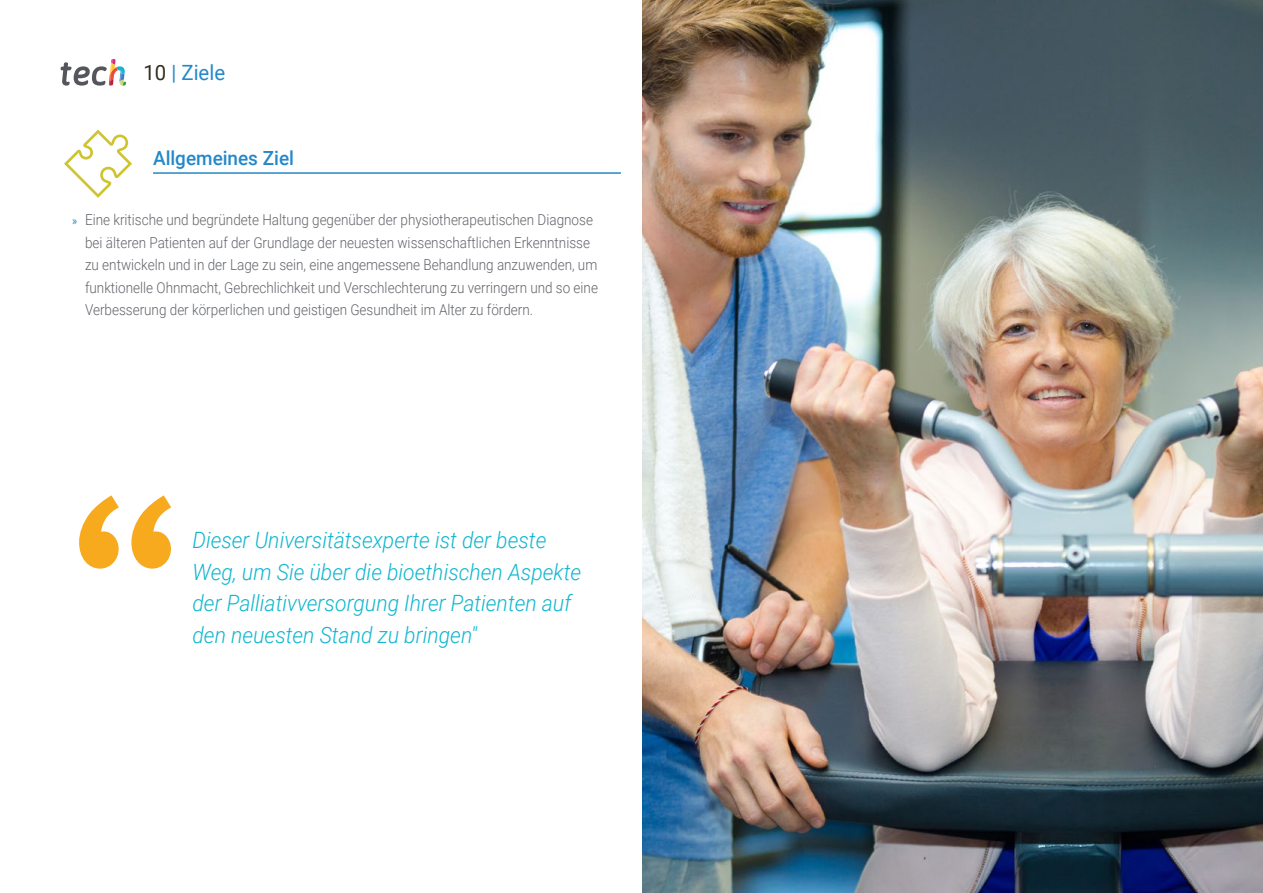
<style>
.page{position:relative;width:1263px;height:893px;background:#fff}
.page>*{position:absolute;margin:0;border:0;box-sizing:border-box;transform-origin:0 0}
.t1{font:italic 300 22.5px/31.5px "Roboto";color:#0fb6cf;scale:.94 1}
.t2{font:21px "Roboto";color:#2289cb}
.t3{font:500 19.5px "Roboto";color:#2488c9}
.t4{font:300 15px/22.5px "Roboto";color:#61646a;scale:.9 1}
.s1{color:#312e20}
.s2{color:#2488c9}
.s3{font-weight:400;font-size:12px;color:#2488c9}
</style>
<div class="page">
<hr style="left:153px;top:173px;width:468px;height:1px;background:#2488c9">
<svg style="left:64px;top:130px;width:68px;height:68px"></svg>
<svg style="left:61px;top:59px;width:65px;height:27px"></svg>
<img style="left:642px;top:0;width:621px;height:893px">
<svg style="left:79px;top:495px;width:92px;height:74px"></svg>
<h2 class="t2" style="left:144px;top:57px;width:83px"><span class="s1">10</span> | Zi<span class="s2">ele</span></h2>
<h3 class="t3" style="left:153px;top:144px;width:142px">Allgemeines Ziel</h3>
<p class="t4" style="left:85px;top:208px;width:571px;text-indent:-13px"><span class="s3">»</span> Eine kritische und begründete Haltung gegenüber der physiotherapeutischen Diagnose bei älteren Patienten auf der Grundlage der neuesten wissenschaftlichen Erkenntnisse zu entwickeln und in der Lage zu sein, eine angemessene Behandlung anzuwenden, um funktionelle Ohnmacht, Gebrechlichkeit und Verschlechterung zu verringern und so eine Verbesserung der körperlichen und geistigen Gesundheit im Alter zu fördern.</p>
<h1 class="t1" style="left:192px;top:524px;width:415px">Dieser Universitätsexperte ist der beste Weg, um Sie über die bioethischen Aspekte der Palliativversorgung Ihrer Patienten auf den neuesten Stand zu bringen"</h1>
</div>
